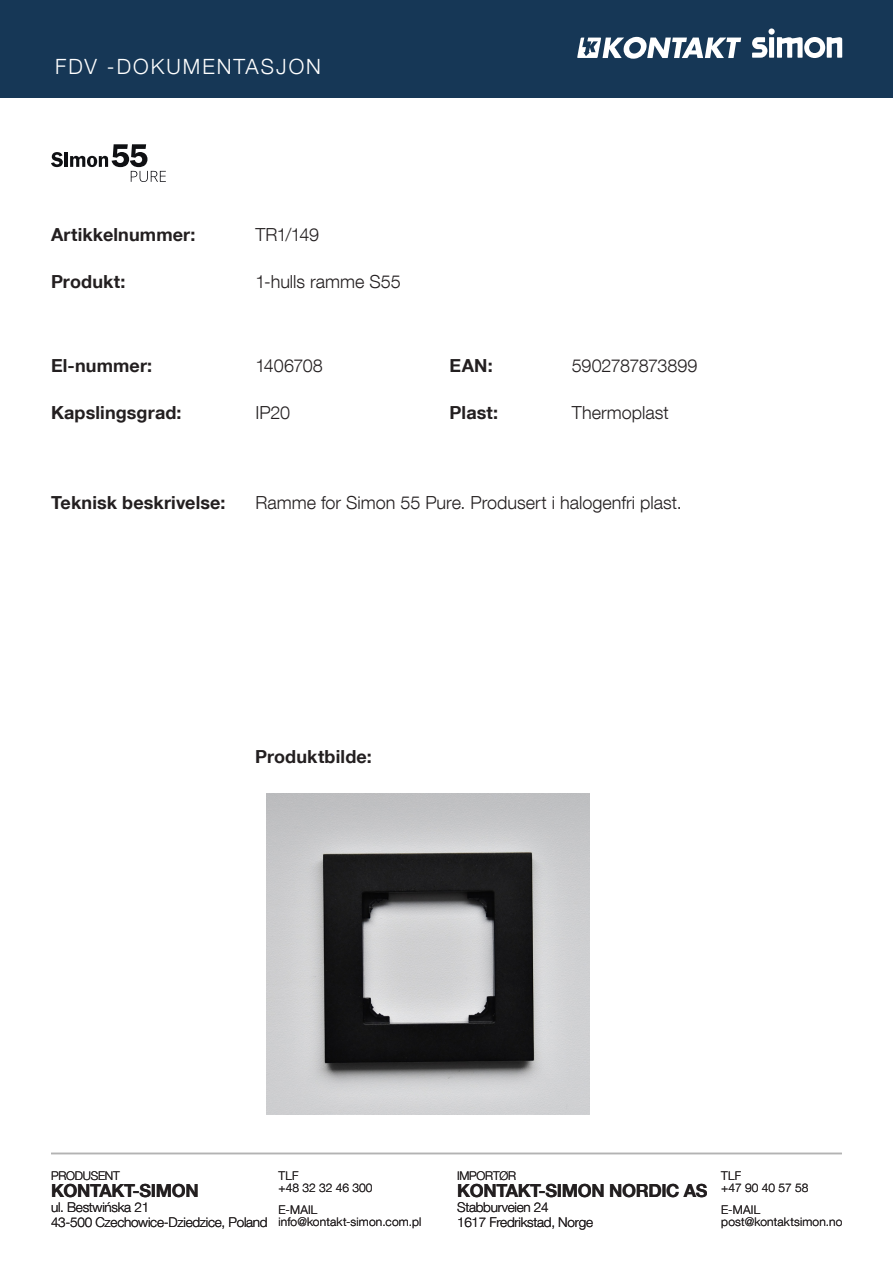
<style>
.page{position:relative;width:893px;height:1263px;background:#fff}
.page>*{position:absolute;margin:0;border:0;box-sizing:border-box;transform-origin:0 0}
.t1{font:300 21px "Helvetica Neue LT Com";letter-spacing:.095em;color:#fff}
.t2{font:700 18px "Helvetica Neue LT Com";letter-spacing:.005em;color:#231f20}
.t3{font:300 18px "Helvetica Neue LT Com";color:#231f20}
.t4{font:700 18px "Helvetica Neue LT Com";letter-spacing:-.02em;color:#231f20}
.t5{font:300 18px "Helvetica Neue LT Com";letter-spacing:-.025em;color:#231f20}
.t6{font:300 18px "Helvetica Neue LT Com";letter-spacing:-.02em;color:#231f20}
.t7{font:300 13.5px "Helvetica Neue LT Com";letter-spacing:-.02em;color:#231f20}
.t8{font:300 12px "Helvetica Neue LT Com";letter-spacing:.01em;color:#231f20}
.t9{font:300 12px "Helvetica Neue LT Com";letter-spacing:-.02em;color:#231f20}
</style>
<div class="page">
<svg style="left:51px;top:144px;width:115px;height:38px"></svg>
<img style="left:266px;top:793px;width:324px;height:322px">
<div style="left:0;top:0;width:893px;height:98px;background:#163756"></div>
<div style="left:769px;top:37px;width:5px;height:21px;background:#fff"></div>
<svg style="left:752px;top:37px;width:16px;height:21px"></svg>
<svg style="left:777px;top:37px;width:65px;height:21px"></svg>
<svg style="left:768px;top:28px;width:7px;height:7px"></svg>
<svg style="left:577px;top:37px;width:164px;height:22px"></svg>
<hr style="left:51px;top:1153px;width:791px;height:1px;background:#b3b3b3">
<p class="t1" style="left:55px;top:53px;width:267px">FDV -DOKUMENTASJON</p>
<p class="t2" style="left:51px;top:224px;width:146px">Artikkelnummer:</p>
<p class="t3" style="left:255px;top:224px;width:65px">TR1/149</p>
<p class="t3" style="left:255px;top:270px;width:147px">1-hulls ramme S55</p>
<p class="t2" style="left:51px;top:270px;width:76px">Produkt:</p>
<p class="t6" style="left:255px;top:355px;width:69px">1406708</p>
<p class="t3" style="left:255px;top:401px;width:36px">IP20</p>
<p class="t3" style="left:572px;top:401px;width:98px">Thermoplast</p>
<p class="t5" style="left:572px;top:355px;width:127px">5902787873899</p>
<p class="t2" style="left:51px;top:354px;width:103px">El-nummer:</p>
<p class="t2" style="left:51px;top:401px;width:132px">Kapslingsgrad:</p>
<p class="t2" style="left:450px;top:401px;width:50px">Plast:</p>
<p class="t2" style="left:450px;top:354px;width:45px">EAN:</p>
<p class="t2" style="left:51px;top:491px;width:176px">Teknisk beskrivelse:</p>
<p class="t3" style="left:255px;top:491px;width:428px">Ramme for Simon 55 Pure. Produsert i halogenfri plast.</p>
<p class="t2" style="left:255px;top:745px;width:118px">Produktbilde:</p>
<p class="t9" style="left:51px;top:1168px;width:70px">PRODUSENT</p>
<p class="t4" style="left:51px;top:1179px;width:149px">KONTAKT-SIMON</p>
<p class="t7" style="left:51px;top:1198px;width:100px">ul. Bestwińska 21</p>
<p class="t7" style="left:51px;top:1213px;width:218px">43-500 Czechowice-Dziedzice, Poland</p>
<p class="t8" style="left:279px;top:1168px;width:21px">TLF</p>
<p class="t8" style="left:279px;top:1180px;width:95px">+48 32 32 46 300</p>
<p class="t8" style="left:279px;top:1202px;width:40px">E-MAIL</p>
<p class="t8" style="left:279px;top:1214px;width:144px">info@kontakt-simon.com.pl</p>
<p class="t9" style="left:457px;top:1168px;width:61px">IMPORTØR</p>
<p class="t4" style="left:457px;top:1179px;width:252px">KONTAKT-SIMON NORDIC AS</p>
<p class="t7" style="left:457px;top:1198px;width:93px">Stabburveien 24</p>
<p class="t7" style="left:457px;top:1213px;width:137px">1617 Fredrikstad, Norge</p>
<p class="t8" style="left:721px;top:1168px;width:21px">TLF</p>
<p class="t8" style="left:721px;top:1180px;width:89px">+47 90 40 57 58</p>
<p class="t8" style="left:721px;top:1202px;width:40px">E-MAIL</p>
<p class="t8" style="left:721px;top:1214px;width:123px">post@kontaktsimon.no</p>
</div>
